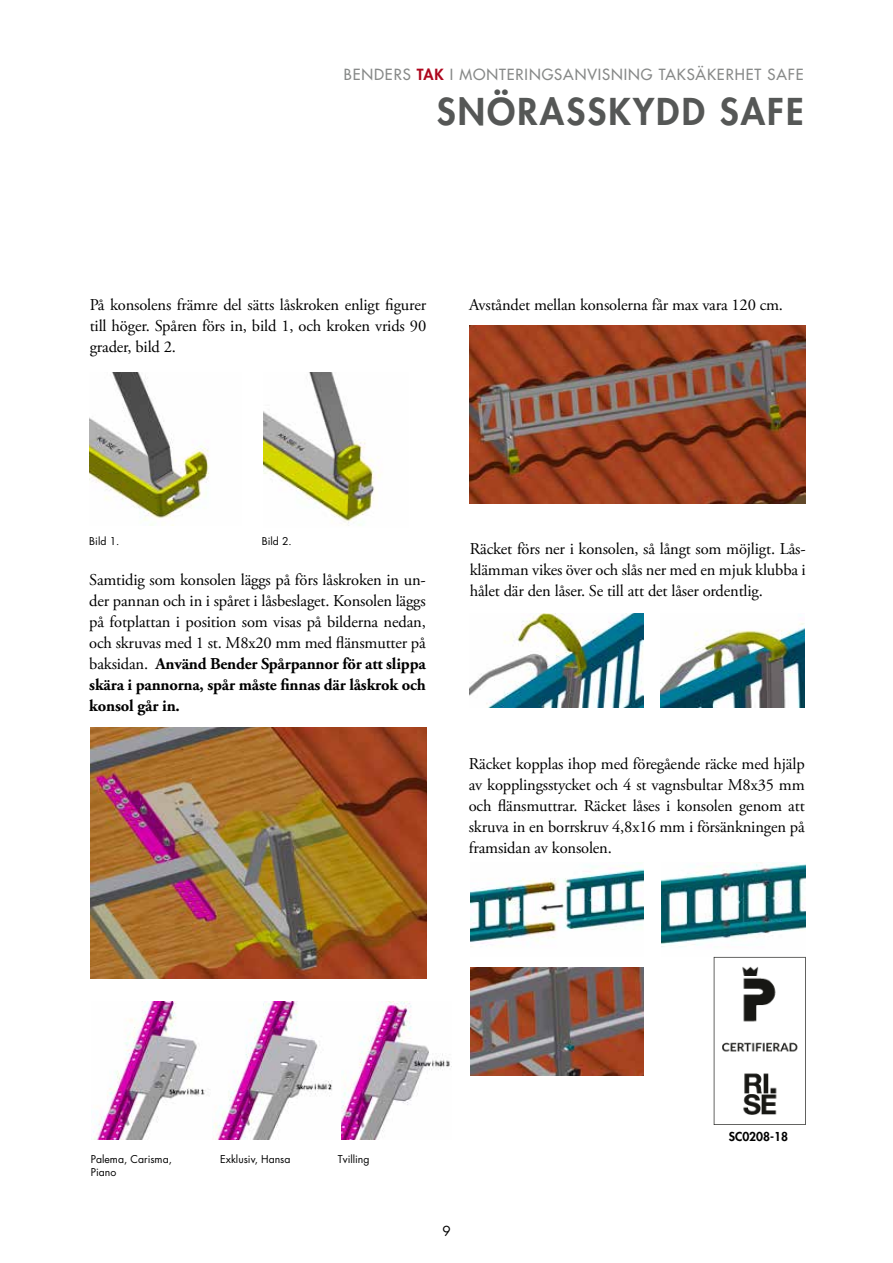
<style>
.page{position:relative;width:893px;height:1263px;background:#fff}
.page>*{position:absolute;margin:0;border:0;box-sizing:border-box;transform-origin:0 0}
.t1{font:800 36px "Futura Std";letter-spacing:.06em;color:#555756}
.t2{font:16.5px/21px "Adobe Garamond Pro";letter-spacing:-.01em;color:#000;text-align:justify}
.t3{font:500 15px "Futura Std";letter-spacing:.06em;color:#878988}
.t4{font:13.5px "Futura Std";color:#000}
.t5{font:800 12px "Futura Std";color:#000}
.t6{font:10.5px/12.6px "Futura Std";color:#000}
.s1{font-weight:800;color:#ae071e}
.s2{font-weight:700}
</style>
<div class="page">
<img style="left:341px;top:1002px;width:111px;height:137px">
<img style="left:93px;top:1002px;width:239px;height:137px">
<img style="left:90px;top:727px;width:336px;height:251px">
<img style="left:470px;top:325px;width:336px;height:179px">
<img style="left:470px;top:614px;width:173px;height:93px">
<img style="left:660px;top:623px;width:145px;height:84px">
<img style="left:471px;top:865px;width:173px;height:82px">
<img style="left:661px;top:862px;width:145px;height:85px">
<img style="left:471px;top:967px;width:173px;height:109px">
<img style="left:713px;top:956px;width:92px;height:169px">
<img style="left:89px;top:372px;width:120px;height:153px">
<img style="left:263px;top:372px;width:118px;height:154px">
<p class="t3" style="left:344px;top:65px;width:461px">BENDERS <span class="s1">TAK</span> I MONTERINGSANVISNING TAKSÄKERHET SAFE</p>
<h1 class="t1" style="left:437px;top:89px;width:368px">SNÖRASSKYDD SAFE</h1>
<p class="t2" style="left:90px;top:294px;width:338px">På konsolens främre del sätts låskroken enligt figurer till höger. Spåren förs in, bild 1, och kroken vrids 90 grader, bild 2.</p>
<p class="t2" style="left:469px;top:294px;width:315px">Avståndet mellan konsolerna får max vara 120 cm.</p>
<p class="t6" style="left:89px;top:534px;width:32px">Bild 1.</p>
<p class="t6" style="left:262px;top:534px;width:32px">Bild 2.</p>
<p class="t2" style="left:89px;top:570px;width:338px">Samtidig som konsolen läggs på förs låskroken in un&shy;der pannan och in i spåret i låsbeslaget. Konsolen läggs på fotplattan i position som visas på bilderna nedan, och skruvas med 1 st. M8x20 mm med flänsmutter på baksidan. <span class="s2">Använd Bender Spårpannor för att slippa skära i pannorna, spår måste finnas där låskrok och konsol går in.</span></p>
<p class="t2" style="left:470px;top:539px;width:337px">Räcket förs ner i konsolen, så långt som möjligt. Lås&shy;klämman vikes över och slås ner med en mjuk klubba i hålet där den låser. Se till att det låser ordentlig.</p>
<p class="t2" style="left:469px;top:754px;width:337px">Räcket kopplas ihop med föregående räcke med hjälp av kopplingsstycket och 4 st vagnsbultar M8x35 mm och flänsmuttrar. Räcket låses i konsolen genom att skruva in en borrskruv 4,8x16 mm i försänkningen på framsidan av konsolen.</p>
<p class="t6" style="left:91px;top:1153px;width:83px">Palema, Carisma,<br>Piano</p>
<p class="t6" style="left:220px;top:1153px;width:72px">Exklusiv, Hansa</p>
<p class="t6" style="left:338px;top:1153px;width:33px">Tvilling</p>
<p class="t4" style="left:442px;top:1222px;width:10px">9</p>
<p class="t5" style="left:729px;top:1129px;width:61px">SC0208-18</p>
</div>
